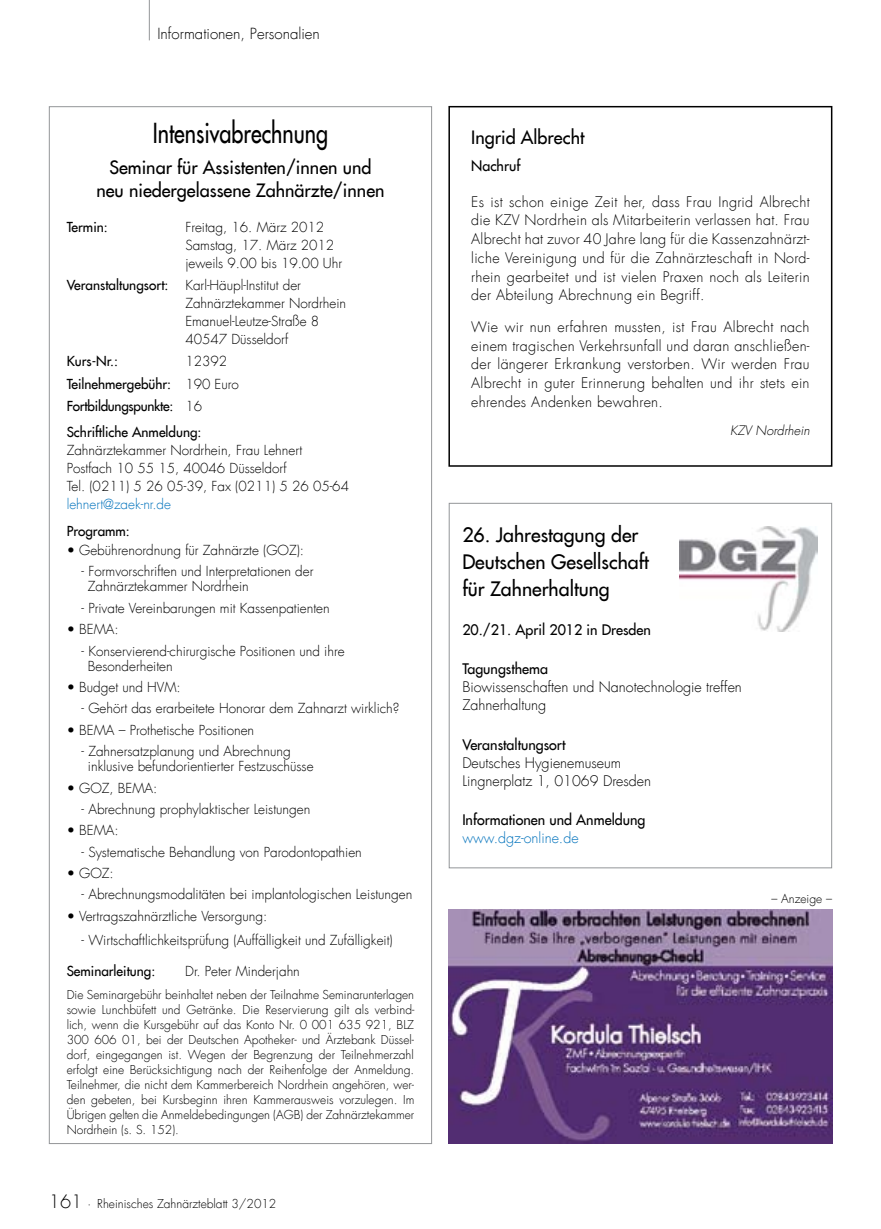
<style>
.page{position:relative;width:881px;height:1229px;background:#fff}
.page>*{position:absolute;margin:0;border:0;box-sizing:border-box;transform-origin:0 0}
.t1{font:27px "Futura LT";color:#000;scale:.8 1}
.t2{font:19.5px/27px "Futura LT";color:#000}
.t3{font:18px/22.5px "Futura LT";color:#000;text-align:center}
.t4{font:300 15px "Futura LT";color:#000}
.t5{font:300 14.25px/18.8px "Futura LT";color:#000;text-align:justify}
.t6{font:14.25px/18px "Futura LT";color:#000}
.t7{font:300 13.5px/18px "Futura LT";color:#000}
.t8{font:13.5px/22.2px "Futura LT";letter-spacing:-.02em;color:#000}
.t9{font:13.5px "Futura LT";color:#000}
.t10{font:italic 300 12.75px "Futura LT";color:#000}
.t11{font:300 12px/15px "Futura LT";color:#000;text-align:justify}
.s1{font-weight:400}
.s2{font-weight:300}
.s3{color:#0072bc}
.s4{font-size:18px}
.s5{font-weight:300;color:#0072bc}
</style>
<div class="page">
<div style="left:448px;top:106px;width:384px;height:361px;border:2px solid #000"></div>
<img style="left:679px;top:527px;width:137px;height:104px">
<div style="left:448px;top:503px;width:383px;height:365px;border:1px solid #939598"></div>
<img style="left:448px;top:909px;width:383px;height:235px">
<hr style="left:149px;top:0;width:1px;height:40px;background:#939598">
<p class="t4" style="left:157px;top:25px;width:164px">Informationen, Personalien</p>
<p class="t1" style="left:153px;top:116px;width:221px">Intensivabrechnung</p>
<p class="t3" style="left:96px;top:156px;width:289px">Seminar für Assistenten/innen und neu niedergelassene Zahnärzte/innen</p>
<p class="t9" style="left:67px;top:218px;width:42px">Termin:</p>
<p class="t7" style="left:185px;top:218px;width:158px">Freitag, 16. März 2012<br>Samstag, 17. März 2012 jeweils 9.00 bis 19.00 Uhr</p>
<p class="t7" style="left:185px;top:276px;width:162px;text-indent:-119px"><span class="s1">Veranstaltungsort:</span> Karl-Häupl-Institut der<br>Zahnärztekammer Nordrhein<br>Emanuel-Leutze-Straße 8<br>40547 Düsseldorf</p>
<p class="t9" style="left:67px;top:352px;width:53px">Kurs-Nr.:</p>
<p class="t8" style="left:67px;top:350px;width:174px;text-indent:119px"><span class="s2">12392<br></span>Teilnehmergebühr: <span class="s2">190 Euro<br></span>Fortbildungspunkte: <span class="s2">16</span></p>
<p class="t7" style="left:67px;top:424px;width:284px"><span class="s1">Schriftliche Anmeldung:<br></span>Zahnärztekammer Nordrhein, Frau Lehnert Postfach 10 55 15, 40046 Düsseldorf<br>Tel. (0211) 5 26 05-39, Fax (0211) 5 26 05-64 <span class="s3">lehnert@zaek-nr.de</span></p>
<p class="t9" style="left:67px;top:522px;width:65px">Programm:</p>
<p class="t7" style="left:67px;top:541px;width:239px">• Gebührenordnung für Zahnärzte (GOZ):</p>
<p class="t7" style="left:88px;top:564px;width:227px;line-height:15px;text-indent:-6px">- Formvorschriften und Interpretationen der<br>Zahnärztekammer Nordrhein</p>
<p class="t7" style="left:82px;top:599px;width:249px">- Private Vereinbarungen mit Kassenpatienten</p>
<p class="t7" style="left:67px;top:621px;width:53px">• BEMA:</p>
<p class="t7" style="left:88px;top:643px;width:258px;line-height:15px;text-indent:-6px">- Konservierend-chirurgische Positionen und ihre<br>Besonderheiten</p>
<p class="t7" style="left:67px;top:678px;width:115px">• Budget und HVM:</p>
<p class="t7" style="left:82px;top:700px;width:319px">- Gehört das erarbeitete Honorar dem Zahnarzt wirklich?</p>
<p class="t7" style="left:67px;top:721px;width:189px">• BEMA – Prothetische Positionen</p>
<p class="t7" style="left:88px;top:744px;width:227px;line-height:15px;text-indent:-6px">- Zahnersatzplanung und Abrechnung inklusive befundorientierter Festzuschüsse</p>
<p class="t7" style="left:67px;top:779px;width:92px">• GOZ, BEMA:</p>
<p class="t7" style="left:82px;top:800px;width:230px">- Abrechnung prophylaktischer Leistungen</p>
<p class="t7" style="left:67px;top:822px;width:53px">• BEMA:</p>
<p class="t7" style="left:82px;top:843px;width:282px">- Systematische Behandlung von Parodontopathien</p>
<p class="t7" style="left:67px;top:864px;width:49px">• GOZ:</p>
<p class="t7" style="left:82px;top:886px;width:332px">- Abrechnungsmodalitäten bei implantologischen Leistungen</p>
<p class="t7" style="left:67px;top:907px;width:202px">• Vertragszahnärztliche Versorgung:</p>
<p class="t7" style="left:82px;top:932px;width:312px">- Wirtschaftlichkeitsprüfung (Auffälligkeit und Zufälligkeit)</p>
<p class="t9" style="left:67px;top:962px;width:90px">Seminarleitung:</p>
<p class="t7" style="left:185px;top:962px;width:116px">Dr. Peter Minderjahn</p>
<p class="t11" style="left:67px;top:988px;width:349px">Die Seminargebühr beinhaltet neben der Teilnahme Seminarunterlagen sowie Lunchbüfett und Getränke. Die Reservierung gilt als verbind&shy;lich, wenn die Kursgebühr auf das Konto Nr. 0 001 635 921, BLZ 300 606 01, bei der Deutschen Apotheker- und Ärztebank Düssel&shy;dorf, eingegangen ist. Wegen der Begrenzung der Teilnehmerzahl erfolgt eine Berücksichtigung nach der Reihenfolge der Anmeldung.<br>Teilnehmer, die nicht dem Kammerbereich Nordrhein angehören, wer&shy;den gebeten, bei Kursbeginn ihren Kammerausweis vorzulegen. Im Übrigen gelten die Anmeldebedingungen (AGB) der Zahnärztekammer Nordrhein (s. S. 152).</p>
<p class="t11" style="left:49px;top:1196px;width:229px"><span class="s4">161</span> · Rheinisches Zahnärzteblatt 3/2012</p>
<p class="t3" style="left:471px;top:126px;width:115px">Ingrid Albrecht</p>
<p class="t6" style="left:471px;top:156px;width:51px">Nachruf</p>
<p class="t5" style="left:471px;top:192px;width:340px">Es ist schon einige Zeit her, dass Frau Ingrid Albrecht die KZV Nordrhein als Mitarbeiterin verlassen hat. Frau Albrecht hat zuvor 40 Jahre lang für die Kassenzahnärzt&shy;liche Vereinigung und für die Zahnärzteschaft in Nord&shy;rhein gearbeitet und ist vielen Praxen noch als Leiterin der Abteilung Abrechnung ein Begriff.</p>
<p class="t5" style="left:471px;top:318px;width:340px">Wie wir nun erfahren mussten, ist Frau Albrecht nach einem tragischen Verkehrsunfall und daran anschließen&shy;der längerer Erkrankung verstorben. Wir werden Frau Albrecht in guter Erinnerung behalten und ihr stets ein ehrendes Andenken bewahren.</p>
<p class="t10" style="left:729px;top:422px;width:81px">KZV Nordrhein</p>
<p class="t2" style="left:462px;top:521px;width:188px">26. Jahrestagung der<br>Deutschen Gesellschaft für Zahnerhaltung</p>
<p class="t6" style="left:462px;top:621px;width:190px">20./21. April 2012 in Dresden</p>
<p class="t5" style="left:462px;top:661px;width:281px;line-height:18px;text-align:left"><span class="s1">Tagungsthema<br></span>Biowissenschaften und Nanotechnologie treffen<br>Zahnerhaltung</p>
<p class="t5" style="left:462px;top:736px;width:190px;line-height:18px;text-align:left"><span class="s1">Veranstaltungsort<br></span>Deutsches Hygienemuseum<br>Lingnerplatz 1, 01069 Dresden</p>
<p class="t6" style="left:462px;top:810px;width:184px">Informationen und Anmeldung <span class="s5">www.dgz-online.de</span></p>
<p class="t11" style="left:771px;top:891px;width:62px">– Anzeige –</p>
</div>
